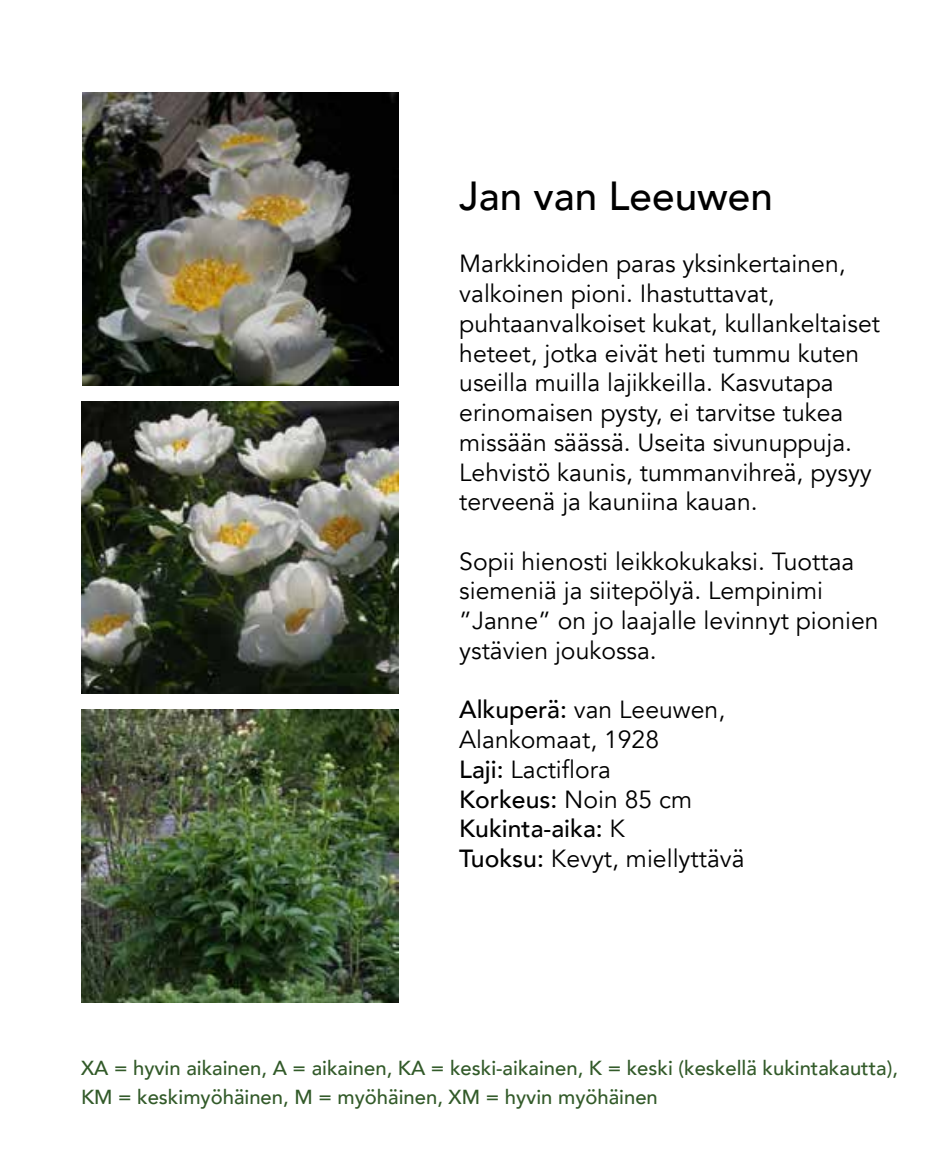
<style>
.page{position:relative;width:944px;height:1149px;background:#fff}
.page>*{position:absolute;margin:0;border:0;box-sizing:border-box;transform-origin:0 0}
.t1{font:500 40.5px "Avenir";color:#000}
.t2{font:24.75px/29.7px "Avenir";color:#000}
.t3{font:500 20.25px/29.2px "Avenir";color:#325a29}
.s1{font-weight:500}
</style>
<div class="page">
<img style="left:82px;top:93px;width:317px;height:292px">
<img style="left:81px;top:401px;width:318px;height:292px">
<img style="left:81px;top:709px;width:318px;height:292px">
<h1 class="t1" style="left:459px;top:161px;width:315px">Jan van Leeuwen</h1>
<p class="t2" style="left:459px;top:249px;width:422px">Markkinoiden paras yksinkertainen, valkoinen pioni. Ihastuttavat, puhtaanvalkoiset kukat, kullankeltaiset heteet, jotka eivät heti tummu kuten useilla muilla lajikkeilla. Kasvutapa erinomaisen pysty, ei tarvitse tukea missään säässä. Useita sivunuppuja.<br>Lehvistö kaunis, tummanvihreä, pysyy terveenä ja kauniina kauan.</p>
<p class="t2" style="left:459px;top:546px;width:421px">Sopii hienosti leikkokukaksi. Tuottaa siemeniä ja siitepölyä. Lempinimi ”Janne” on jo laajalle levinnyt pionien ystävien joukossa.</p>
<p class="t2" style="left:459px;top:695px;width:287px"><span class="s1">Alkuperä:</span> van Leeuwen,<br>Alankomaat, 1928<br><span class="s1">Laji:</span> Lactiflora<br><span class="s1">Korkeus:</span> Noin 85 cm<br><span class="s1">Kukinta-aika:</span> K<br><span class="s1">Tuoksu:</span> Kevyt, miellyttävä</p>
<p class="t3" style="left:81px;top:1051px;width:818px">XA = hyvin aikainen, A = aikainen, KA = keski-aikainen, K = keski (keskellä kukintakautta),<br>KM = keskimyöhäinen, M = myöhäinen, XM = hyvin myöhäinen</p>
</div>
